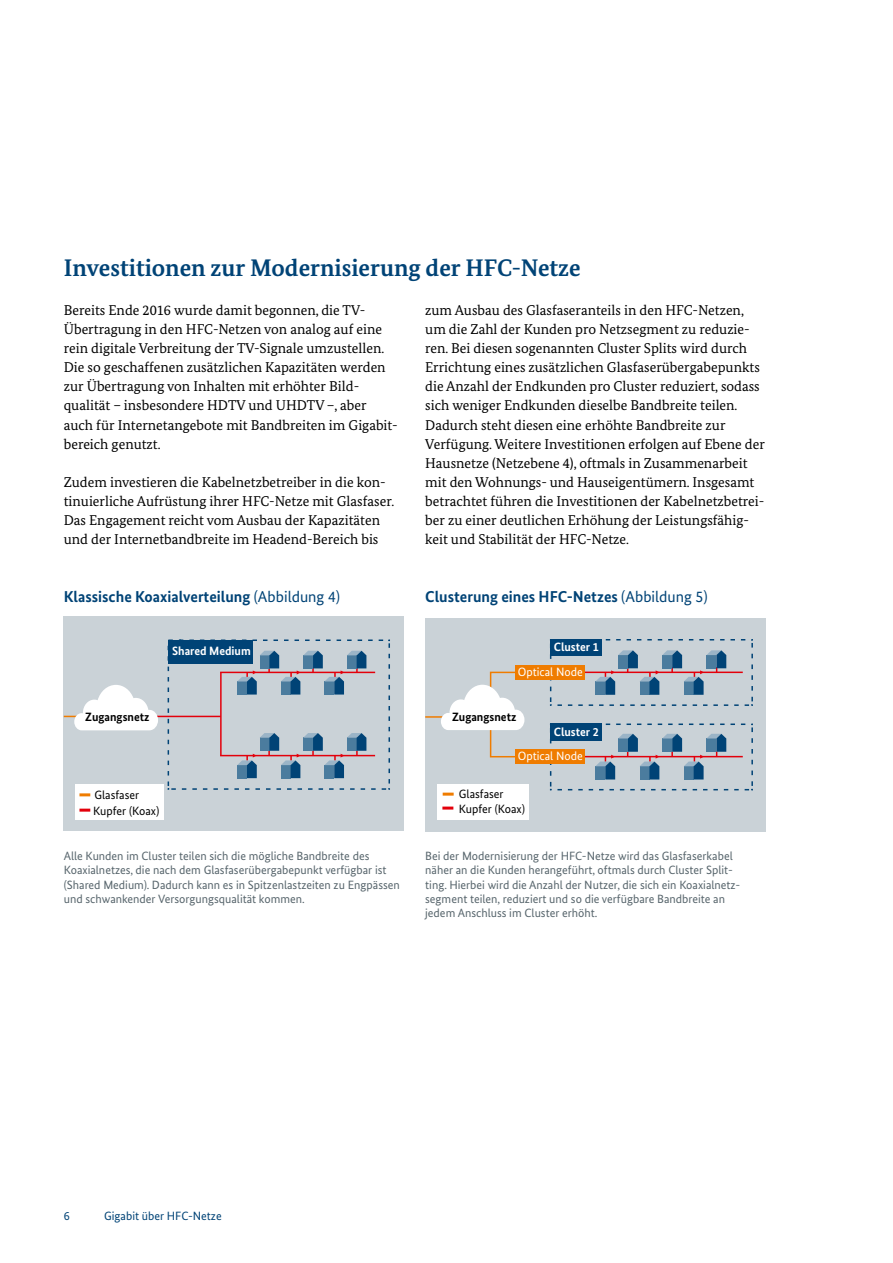
<style>
.page{position:relative;width:893px;height:1263px;background:#fff}
.page>*{position:absolute;margin:0;border:0;box-sizing:border-box;transform-origin:0 0}
.t1{font:700 24px "Bundes Serif";color:#004376}
.t2{font:700 15.75px "Bundes Sans";color:#004376}
.t3{font:14.25px/19.2px "Bundes Serif";color:#000}
.t4{font:12px/14.4px "Bundes Sans";color:#57656c}
.t5{font:12px/14.7px "Bundes Sans";color:#000}
.t6{font:700 12px "Bundes Sans";color:#fff}
.t7{font:700 12px "Bundes Sans";color:#000}
.t8{font:12px "Bundes Sans";color:#fff}
.t9{font:12px "Bundes Sans";color:#004376}
.s1{font-weight:400}
</style>
<div class="page">
<div style="left:425px;top:618px;width:340px;height:213px;background:#cad2d7"></div>
<hr style="left:425px;top:716px;width:28px;height:2px;background:#ef7c00">
<svg style="left:549px;top:723px;width:204px;height:68px"></svg>
<svg style="left:549px;top:639px;width:204px;height:67px"></svg>
<div style="left:490px;top:672px;width:68px;height:85px;border:2px solid #ef7c00"></div>
<svg style="left:441px;top:685px;width:83px;height:45px"></svg>
<div style="left:515px;top:665px;width:70px;height:14px;background:#ef7c00"></div>
<div style="left:515px;top:749px;width:70px;height:15px;background:#ef7c00"></div>
<div style="left:437px;top:784px;width:91px;height:36px;background:#fff"></div>
<svg style="left:442px;top:806px;width:11px;height:3px"></svg>
<svg style="left:443px;top:793px;width:11px;height:3px"></svg>
<div style="left:64px;top:617px;width:340px;height:214px;background:#cad2d7"></div>
<hr style="left:64px;top:716px;width:42px;height:1px;background:#ef7c00">
<hr style="left:156px;top:716px;width:65px;height:1px;background:#e3000b">
<svg style="left:74px;top:685px;width:84px;height:45px"></svg>
<svg style="left:167px;top:639px;width:223px;height:151px"></svg>
<div style="left:169px;top:640px;width:84px;height:24px;background:#004376"></div>
<div style="left:75px;top:784px;width:89px;height:36px;background:#fff"></div>
<svg style="left:79px;top:809px;width:11px;height:3px"></svg>
<svg style="left:79px;top:793px;width:11px;height:3px"></svg>
<h1 class="t1" style="left:64px;top:253px;width:518px">Investitionen zur Modernisierung der HFC-Netze</h1>
<p class="t3" style="left:64px;top:300px;width:334px">Bereits Ende 2016 wurde damit begonnen, die TV-Übertragung in den HFC-Netzen von analog auf eine rein digitale Verbreitung der TV-Signale umzustellen.<br>Die so geschaffenen zusätzlichen Kapazitäten werden zur Übertragung von Inhalten mit erhöhter Bild&shy;qualität – insbesondere HDTV und UHDTV –, aber auch für Internetangebote mit Bandbreiten im Gigabit&shy;bereich genutzt.</p>
<p class="t3" style="left:64px;top:472px;width:332px">Zudem investieren die Kabelnetzbetreiber in die kon&shy;tinuierliche Aufrüstung ihrer HFC-Netze mit Glasfaser.<br>Das Engagement reicht vom Ausbau der Kapazitäten und der Internetbandbreite im Headend-Bereich bis</p>
<p class="t3" style="left:425px;top:300px;width:341px">zum Ausbau des Glasfaseranteils in den HFC-Netzen, um die Zahl der Kunden pro Netzsegment zu reduzie&shy;ren. Bei diesen sogenannten Cluster Splits wird durch Errichtung eines zusätzlichen Glasfaserübergabepunkts die Anzahl der Endkunden pro Cluster reduziert, sodass sich weniger Endkunden dieselbe Bandbreite teilen.<br>Dadurch steht diesen eine erhöhte Bandbreite zur Verfügung. Weitere Investitionen erfolgen auf Ebene der Hausnetze (Netzebene 4), oftmals in Zusammenarbeit mit den Wohnungs- und Hauseigentümern. Insgesamt betrachtet führen die Investitionen der Kabelnetzbetrei&shy;ber zu einer deutlichen Erhöhung der Leistungsfähig&shy;keit und Stabilität der HFC-Netze.</p>
<p class="t2" style="left:64px;top:587px;width:278px">Klassische Koaxialverteilung <span class="s1">(Abbildung 4)</span></p>
<p class="t2" style="left:425px;top:587px;width:284px">Clusterung eines HFC-Netzes <span class="s1">(Abbildung 5)</span></p>
<p class="t7" style="left:85px;top:709px;width:66px">Zugangsnetz</p>
<p class="t6" style="left:172px;top:644px;width:80px">Shared Medium</p>
<p class="t5" style="left:93px;top:787px;width:68px;line-height:15.3px">Glasfaser<br>Kupfer (Koax)</p>
<p class="t6" style="left:554px;top:640px;width:46px">Cluster 1</p>
<p class="t8" style="left:518px;top:664px;width:66px">Optical Node</p>
<p class="t7" style="left:452px;top:710px;width:66px">Zugangsnetz</p>
<p class="t6" style="left:554px;top:725px;width:46px">Cluster 2</p>
<p class="t8" style="left:518px;top:749px;width:66px">Optical Node</p>
<p class="t5" style="left:459px;top:786px;width:68px">Glasfaser<br>Kupfer (Koax)</p>
<p class="t4" style="left:64px;top:848px;width:338px">Alle Kunden im Cluster teilen sich die mögliche Bandbreite des Koaxialnetzes, die nach dem Glasfaserübergabepunkt verfügbar ist (Shared Medium). Dadurch kann es in Spitzenlastzeiten zu Engpässen und schwankender Versorgungsqualität kommen.</p>
<p class="t4" style="left:425px;top:848px;width:317px">Bei der Modernisierung der HFC-Netze wird das Glasfaserkabel näher an die Kunden herangeführt, oftmals durch Cluster Split&shy;ting. Hierbei wird die Anzahl der Nutzer, die sich ein Koaxialnetz&shy;segment teilen, reduziert und so die verfügbare Bandbreite an jedem Anschluss im Cluster erhöht.</p>
<p class="t9" style="left:64px;top:1209px;width:7px">6</p>
<p class="t9" style="left:104px;top:1209px;width:119px">Gigabit über HFC-Netze</p>
</div>
